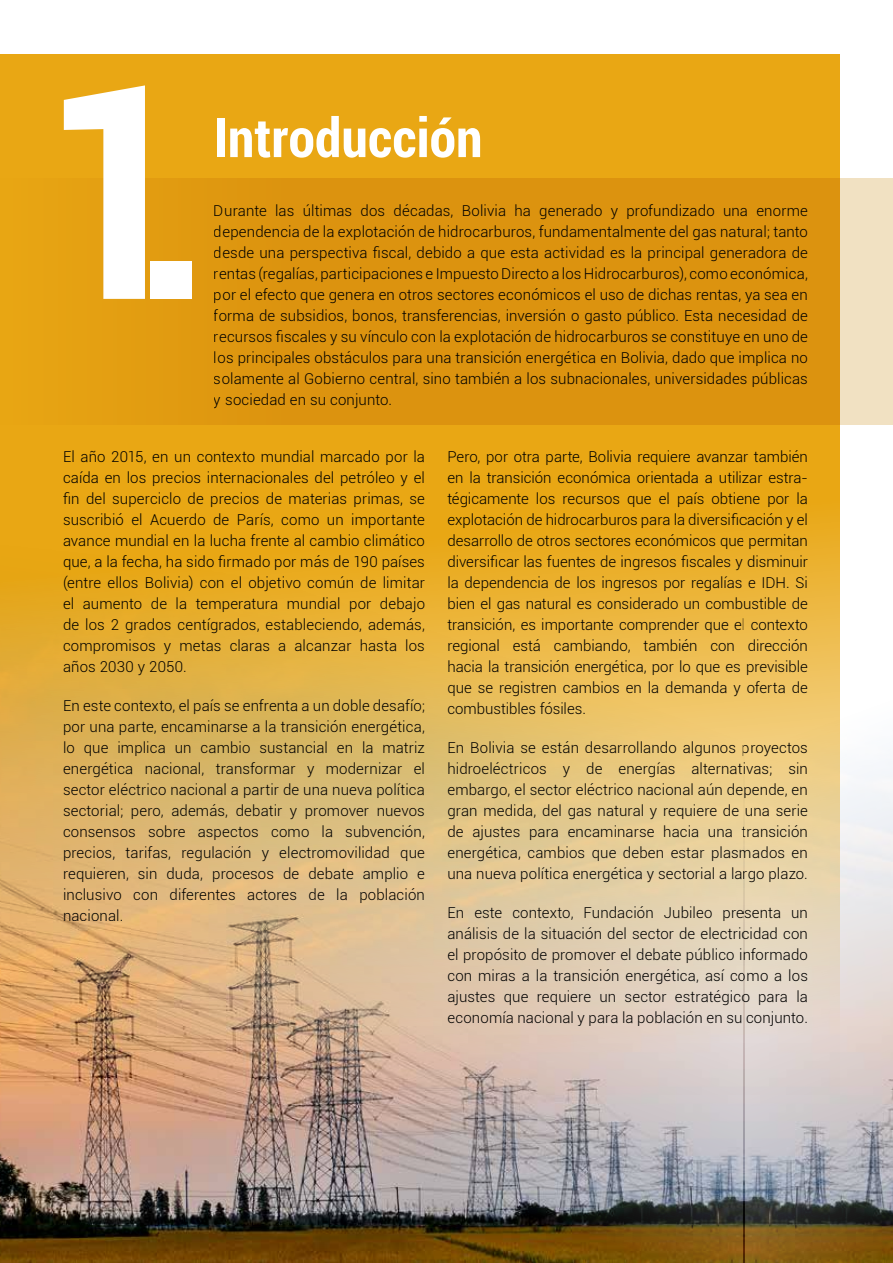
<style>
.page{position:relative;width:893px;height:1263px;background:#fff}
.page>*{position:absolute;margin:0;border:0;box-sizing:border-box;transform-origin:0 0}
.t1{font:700 300px "Roboto Condensed";color:#fff}
.t2{font:700 54px "Roboto Condensed";letter-spacing:.005em;color:#fff}
.t3{font:300 15px/21px "Roboto";letter-spacing:.005em;color:#000;text-align:justify}
</style>
<div class="page">
<div style="left:0;top:54px;width:840px;height:1041px;background:#e9a714"></div>
<svg style="left:146px;top:179px;width:747px;height:246px;background:#dd9819"></svg>
<img style="left:0;top:522px;width:893px;height:741px">
<h1 class="t1" style="left:45px;top:-19px;width:168px">1.</h1>
<h2 class="t2" style="left:214px;top:100px;width:270px">Introducción</h2>
<p class="t3" style="left:214px;top:200px;width:595px">Durante las últimas dos décadas, Bolivia ha generado y profundizado una enorme dependencia de la explotación de hidrocarburos, fundamentalmente del gas natural; tanto desde una perspectiva fiscal, debido a que esta actividad es la principal generadora de rentas (regalías, participaciones e Impuesto Directo a los Hidrocarburos), como económica, por el efecto que genera en otros sectores económicos el uso de dichas rentas, ya sea en forma de subsidios, bonos, transferencias, inversión o gasto público. Esta necesidad de recursos fiscales y su vínculo con la explotación de hidrocarburos se constituye en uno de los principales obstáculos para una transición energética en Bolivia, dado que implica no solamente al Gobierno central, sino también a los subnacionales, universidades públicas y sociedad en su conjunto.</p>
<p class="t3" style="left:63px;top:445px;width:363px">El año 2015, en un contexto mundial marcado por la caída en los precios internacionales del petróleo y el fin del superciclo de precios de materias primas, se suscribió el Acuerdo de París, como un importante avance mundial en la lucha frente al cambio climático que, a la fecha, ha sido firmado por más de 190 países (entre ellos Bolivia) con el objetivo común de limitar el aumento de la temperatura mundial por debajo de los 2 grados centígrados, estableciendo, además, compromisos y metas claras a alcanzar hasta los años 2030 y 2050.</p>
<p class="t3" style="left:63px;top:694px;width:363px">En este contexto, el país se enfrenta a un doble desafío; por una parte, encaminarse a la transición energética, lo que implica un cambio sustancial en la matriz energética nacional, transformar y modernizar el sector eléctrico nacional a partir de una nueva política sectorial; pero, además, debatir y promover nuevos consensos sobre aspectos como la subvención, precios, tarifas, regulación y electromovilidad que requieren, sin duda, procesos de debate amplio e inclusivo con diferentes actores de la población nacional.</p>
<p class="t3" style="left:447px;top:445px;width:362px">Pero, por otra parte, Bolivia requiere avanzar también en la transición económica orientada a utilizar estra&shy;tégicamente los recursos que el país obtiene por la explotación de hidrocarburos para la diversificación y el desarrollo de otros sectores económicos que permitan diversificar las fuentes de ingresos fiscales y disminuir la dependencia de los ingresos por regalías e IDH. Si bien el gas natural es considerado un combustible de transición, es importante comprender que el contexto regional está cambiando, también con dirección hacia la transición energética, por lo que es previsible que se registren cambios en la demanda y oferta de combustibles fósiles.</p>
<p class="t3" style="left:447px;top:736px;width:362px">En Bolivia se están desarrollando algunos proyectos hidroeléctricos y de energías alternativas; sin embargo, el sector eléctrico nacional aún depende, en gran medida, del gas natural y requiere de una serie de ajustes para encaminarse hacia una transición energética, cambios que deben estar plasmados en una nueva política energética y sectorial a largo plazo.</p>
<p class="t3" style="left:447px;top:901px;width:362px">En este contexto, Fundación Jubileo presenta un análisis de la situación del sector de electricidad con el propósito de promover el debate público informado con miras a la transición energética, así como a los ajustes que requiere un sector estratégico para la economía nacional y para la población en su conjunto.</p>
</div>
